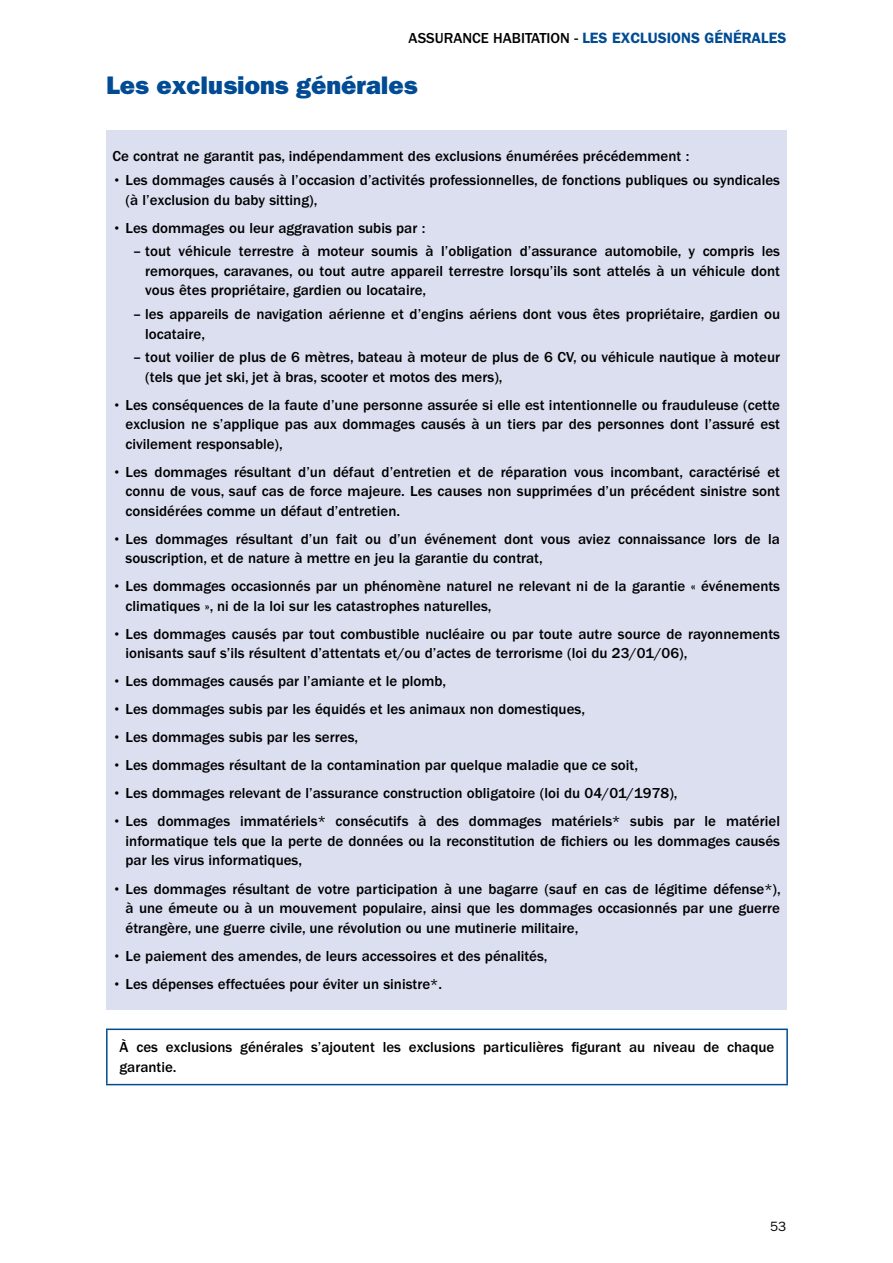
<style>
.page{position:relative;width:893px;height:1263px;background:#fff}
.page>*{position:absolute;margin:0;border:0;box-sizing:border-box;transform-origin:0 0}
.t1{font:25.5px "ITC Franklin Gothic Std Hvy";color:#004b93}
.t2{font:500 15px/19.5px "ITC Franklin Gothic Std";color:#000}
.t3{font:600 15px "ITC Franklin Gothic Std";color:#004b93}
.t4{font:13.5px "ITC Franklin Gothic Std";color:#000}
.s1{font-weight:500;color:#000}
</style>
<div class="page">
<div style="left:106px;top:130px;width:680px;height:880px;background:#dbdff0"></div>
<hr style="left:106px;top:1030px;width:2px;height:54px;background:#004b93">
<hr style="left:106px;top:1028px;width:682px;height:2px;background:#004b93">
<hr style="left:786px;top:1030px;width:2px;height:54px;background:#004b93">
<hr style="left:106px;top:1084px;width:682px;height:1px;background:#004b93">
<p class="t3" style="left:409px;top:29px;width:379px"><span class="s1">ASSURANCE HABITATION -</span> LES EXCLUSIONS GÉNÉRALES</p>
<h1 class="t1" style="left:106px;top:70px;width:313px">Les exclusions générales</h1>
<p class="t2" style="left:112px;top:147px;width:579px">Ce contrat ne garantit pas, indépendamment des exclusions énumérées précédemment :</p>
<p class="t2" style="left:126px;top:171px;width:656px;text-indent:-13px">• Les dommages causés à l’occasion d’activités professionnelles, de fonctions publiques ou syndicales (à l’exclusion du baby sitting),</p>
<p class="t2" style="left:112px;top:218px;width:314px">• Les dommages ou leur aggravation subis par :</p>
<p class="t2" style="left:145px;top:242px;width:636px;text-align:justify;text-indent:-12px">– tout véhicule terrestre à moteur soumis à l’obligation d’assurance automobile, y compris les remorques, caravanes, ou tout autre appareil terrestre lorsqu’ils sont attelés à un véhicule dont vous êtes propriétaire, gardien ou locataire,</p>
<p class="t2" style="left:145px;top:305px;width:636px;text-indent:-12px">– les appareils de navigation aérienne et d’engins aériens dont vous êtes propriétaire, gardien ou locataire,</p>
<p class="t2" style="left:145px;top:348px;width:636px;text-indent:-12px">– tout voilier de plus de 6 mètres, bateau à moteur de plus de 6 CV, ou véhicule nautique à moteur (tels que jet ski, jet à bras, scooter et motos des mers),</p>
<p class="t2" style="left:126px;top:395px;width:656px;text-align:justify;text-indent:-13px">• Les conséquences de la faute d’une personne assurée si elle est intentionnelle ou frauduleuse (cette exclusion ne s’applique pas aux dommages causés à un tiers par des personnes dont l’assuré est civilement responsable),</p>
<p class="t2" style="left:126px;top:462px;width:656px;text-align:justify;text-indent:-13px">• Les dommages résultant d’un défaut d’entretien et de réparation vous incombant, caractérisé et connu de vous, sauf cas de force majeure. Les causes non supprimées d’un précédent sinistre sont considérées comme un défaut d’entretien.</p>
<p class="t2" style="left:126px;top:529px;width:656px;text-indent:-13px">• Les dommages résultant d’un fait ou d’un événement dont vous aviez connaissance lors de la souscription, et de nature à mettre en jeu la garantie du contrat,</p>
<p class="t2" style="left:126px;top:577px;width:656px;text-indent:-13px">• Les dommages occasionnés par un phénomène naturel ne relevant ni de la garantie « événements climatiques », ni de la loi sur les catastrophes naturelles,</p>
<p class="t2" style="left:126px;top:624px;width:656px;text-indent:-13px">• Les dommages causés par tout combustible nucléaire ou par toute autre source de rayonnements ionisants sauf s’ils résultent d’attentats et/ou d’actes de terrorisme (loi du 23/01/06),</p>
<p class="t2" style="left:112px;top:672px;width:335px">• Les dommages causés par l’amiante et le plomb,</p>
<p class="t2" style="left:112px;top:700px;width:474px">• Les dommages subis par les équidés et les animaux non domestiques,</p>
<p class="t2" style="left:112px;top:728px;width:247px">• Les dommages subis par les serres,</p>
<p class="t2" style="left:112px;top:756px;width:527px">• Les dommages résultant de la contamination par quelque maladie que ce soit,</p>
<p class="t2" style="left:112px;top:784px;width:567px">• Les dommages relevant de l’assurance construction obligatoire (loi du 04/01/1978),</p>
<p class="t2" style="left:126px;top:812px;width:656px;text-align:justify;text-indent:-13px">• Les dommages immatériels* consécutifs à des dommages matériels* subis par le matériel informatique tels que la perte de données ou la reconstitution de fichiers ou les dommages causés par les virus informatiques,</p>
<p class="t2" style="left:126px;top:879px;width:657px;text-align:justify;text-indent:-13px">• Les dommages résultant de votre participation à une bagarre (sauf en cas de légitime défense*), à une émeute ou à un mouvement populaire, ainsi que les dommages occasionnés par une guerre étrangère, une guerre civile, une révolution ou une mutinerie militaire,</p>
<p class="t2" style="left:112px;top:946px;width:437px">• Le paiement des amendes, de leurs accessoires et des pénalités,</p>
<p class="t2" style="left:112px;top:974px;width:331px">• Les dépenses effectuées pour éviter un sinistre*.</p>
<p class="t2" style="left:120px;top:1038px;width:656px">À ces exclusions générales s’ajoutent les exclusions particulières figurant au niveau de chaque garantie.</p>
<p class="t4" style="left:770px;top:1218px;width:18px">53</p>
</div>
